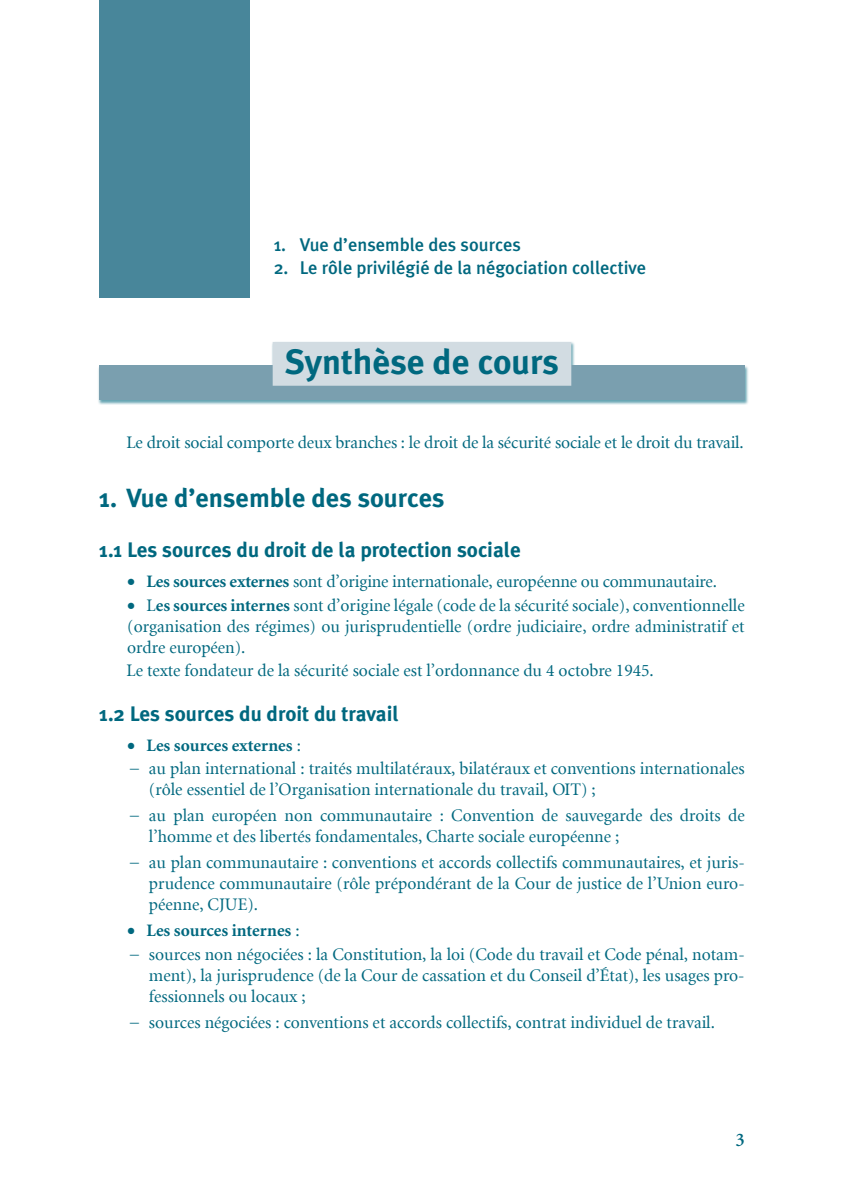
<style>
.page{position:relative;width:844px;height:1191px;background:#fff}
.page>*{position:absolute;margin:0;border:0;box-sizing:border-box;transform-origin:0 0}
.t1{font:700 35px "Meta Plus";color:#00687f}
.t2{font:700 26.25px "Meta Plus";color:#00687f}
.t3{font:700 21px "Meta Plus";color:#00687f}
.t4{font:600 19.25px "Minion";color:#00687f}
.t5{font:500 18.38px "Meta Plus";color:#00687f}
.t6{font:17.5px/21px "Minion";color:#00687f}
.s1{font-weight:700}
</style>
<div class="page">
<div style="left:99px;top:0;width:151px;height:298px;background:#48869a"></div>
<div style="left:98px;top:341px;width:650px;height:64px;background:#00687f;opacity:.6"></div>
<div style="left:99px;top:365px;width:645px;height:35px;background:#7a9faf"></div>
<div style="left:272px;top:342px;width:299px;height:44px;background:#d2dce2"></div>
<p class="t5" style="left:273px;top:234px;width:249px">1. Vue d’ensemble des sources</p>
<p class="t5" style="left:273px;top:257px;width:374px">2. Le rôle privilégié de la négociation collective</p>
<h1 class="t1" style="left:285px;top:341px;width:275px">Synthèse de cours</h1>
<p class="t6" style="left:126px;top:432px;width:618px">Le droit social comporte deux branches : le droit de la sécurité sociale et le droit du travail.</p>
<h2 class="t2" style="left:99px;top:483px;width:346px">1. Vue d’ensemble des sources</h2>
<p class="t3" style="left:99px;top:538px;width:423px">1.1 Les sources du droit de la protection sociale</p>
<p class="t6" style="left:127px;top:571px;width:591px">• <span class="s1">Les sources externes</span> sont d’origine internationale, européenne ou communautaire.</p>
<p class="t6" style="left:127px;top:595px;width:618px;text-align:justify">• L<span class="s1">es sources internes</span> sont d’origine légale (code de la sécurité sociale), conventionnelle (organisation des régimes) ou jurisprudentielle (ordre judiciaire, ordre administratif et ordre européen).</p>
<p class="t6" style="left:126px;top:660px;width:528px">Le texte fondateur de la sécurité sociale est l’ordonnance du 4 octobre 1945.</p>
<p class="t3" style="left:99px;top:701px;width:301px">1.2 Les sources du droit du travail</p>
<p class="t6" style="left:129px;top:734px;width:617px;line-height:23.4px;text-indent:17px"><span class="s1">Les sources externes</span> :<br>− au plan international : traités multilatéraux, bilatéraux et conventions internationales</p>
<p class="t6" style="left:129px;top:777px;width:617px;line-height:25.9px;text-indent:20px">(rôle essentiel de l’Organisation internationale du travail, OIT) ;<br>− au plan européen non communautaire : Convention de sauvegarde des droits de</p>
<p class="t6" style="left:129px;top:824px;width:613px;line-height:25.9px;text-indent:20px">l’homme et des libertés fondamentales, Charte sociale européenne ;<br>− au plan communautaire : conventions et accords collectifs communautaires, et juris--</p>
<p class="t6" style="left:149px;top:873px;width:593px">prudence communautaire (rôle prépondérant de la Cour de justice de l’Union euro-- péenne, CJUE).</p>
<p class="t6" style="left:129px;top:919px;width:613px;line-height:23.4px;text-indent:17px"><span class="s1">Les sources internes</span> :<br>− sources non négociées : la Constitution, la loi (Code du travail et Code pénal, notam--</p>
<p class="t6" style="left:149px;top:965px;width:593px">ment), la jurisprudence (de la Cour de cassation et du Conseil d’État), les usages pro-- fessionnels ou locaux ;</p>
<p class="t6" style="left:129px;top:1012px;width:587px">− sources négociées : conventions et accords collectifs, contrat individuel de travail.</p>
<p class="t4" style="left:735px;top:1129px;width:11px">3</p>
</div>
